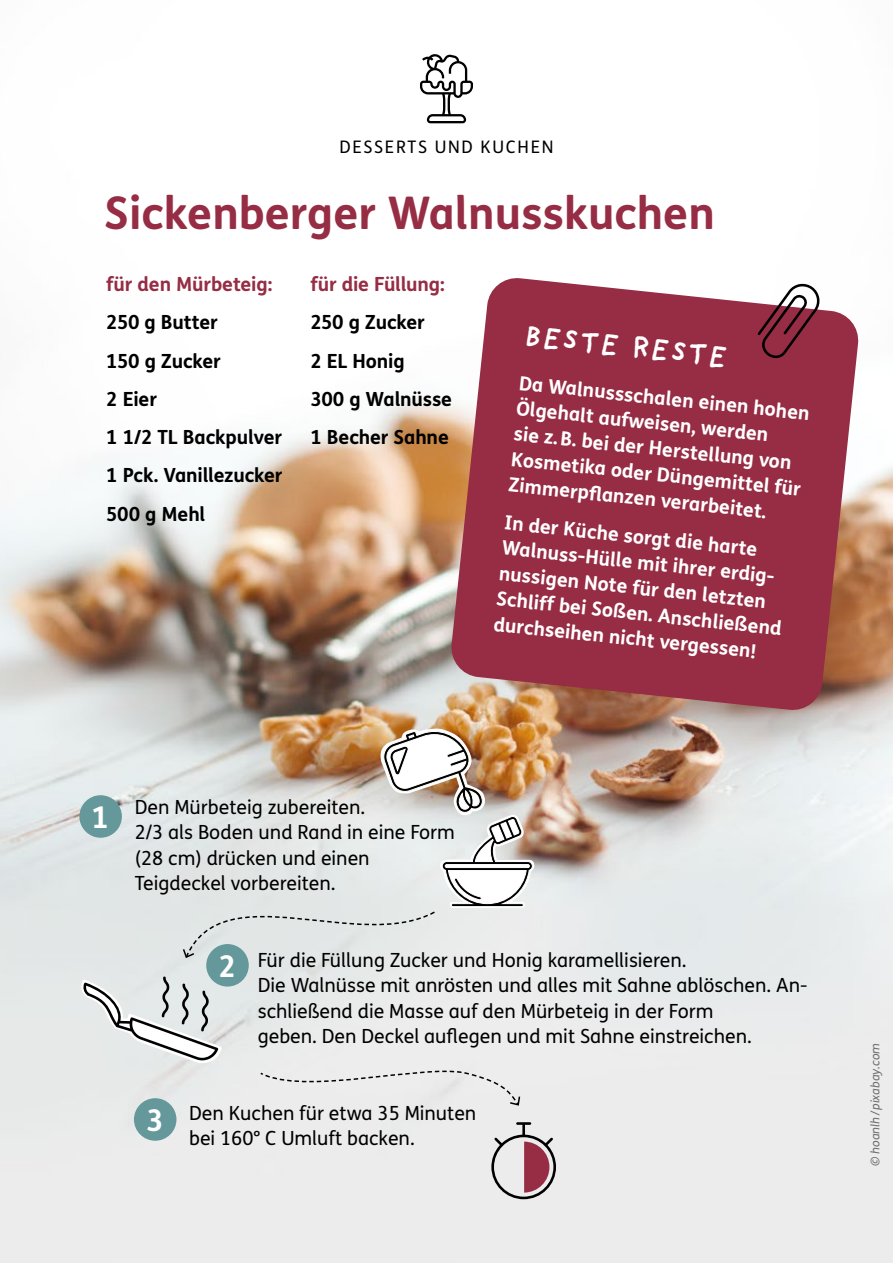
<style>
.page{position:relative;width:893px;height:1263px;background:#fff}
.page>*{position:absolute;margin:0;border:0;box-sizing:border-box;transform-origin:0 0}
.t1{font:700 45px "FS Me";color:#962d44}
.t2{font:700 30px "Providence Sans Pro";color:#fff}
.t3{font:700 30px "FS Me";color:#fff}
.t4{font:19.5px/25.5px "FS Me";color:#000}
.t5{font:700 19.5px/25.5px "FS Me";color:#fff}
.t6{font:700 19.5px/38.2px "FS Me";letter-spacing:-.01em;color:#000}
.t7{font:700 19.5px "FS Me";letter-spacing:-.01em;color:#962d44}
.t8{font:17.25px "FS Me";letter-spacing:.1em;color:#000}
.t9{font:italic 12px "FS Me";color:#6f6f6e}
</style>
<div class="page">
<img style="left:0;top:123px;width:893px;height:1140px">
<div style="left:79px;top:795px;width:43px;height:43px;background:#65989b;border-radius:50%"></div>
<div style="left:206px;top:944px;width:43px;height:42px;background:#65989b;border-radius:50%"></div>
<div style="left:134px;top:1098px;width:42px;height:43px;background:#65989b;border-radius:50%"></div>
<svg style="left:491px;top:1122px;width:65px;height:77px;background:#bda8ad"></svg>
<svg style="left:450px;top:277px;width:410px;height:434px;background:#a04353"></svg>
<div style="left:259px;top:1065px;width:262px;height:42px;background:#ececec"></div>
<svg style="left:420px;top:54px;width:53px;height:69px"></svg>
<svg style="left:758px;top:283px;width:62px;height:75px"></svg>
<svg style="left:182px;top:727px;width:353px;height:232px;background:#d5cfc7"></svg>
<svg style="left:80px;top:976px;width:142px;height:88px"></svg>
<p class="t8" style="left:339px;top:135px;width:216px">DESSERTS UND KUCHEN</p>
<h1 class="t1" style="left:104px;top:179px;width:612px">Sickenberger Walnusskuchen</h1>
<p class="t7" style="left:106px;top:269px;width:168px">für den Mürbeteig:</p>
<p class="t6" style="left:106px;top:302px;width:178px">250 g Butter<br>150 g Zucker<br>2 Eier<br>1 1/2 TL Backpulver<br>1 Pck. Vanillezucker<br>500 g Mehl</p>
<h2 class="t2" style="left:526px;top:317px;width:206px;rotate:6deg">BESTE RESTE</h2>
<p class="t7" style="left:310px;top:269px;width:136px">für die Füllung:</p>
<p class="t6" style="left:310px;top:302px;width:143px">250 g Zucker<br>2 EL Honig<br>300 g Walnüsse<br>1 Becher Sahne</p>
<p class="t5" style="left:521px;top:369px;width:294px;rotate:6deg">Da Walnussschalen einen hohen<br>Ölgehalt aufweisen, werden<br>sie z.B. bei der Herstellung von<br>Kosmetika oder Düngemittel für<br>Zimmerpfl anzen verarbeitet.</p>
<p class="t5" style="left:506px;top:508px;width:288px;rotate:6deg">In der Küche sorgt die harte<br>Walnuss-Hülle mit ihrer erdig&shy;nussigen Note für den letzten<br>Schliff bei Soßen. Anschließend durchseihen nicht vergessen!</p>
<h2 class="t3" style="left:92px;top:794px;width:19px">1</h2>
<p class="t4" style="left:135px;top:794px;width:322px">Den Mürbeteig zubereiten.<br>2/3 als Boden und Rand in eine Form (28 cm) drücken und einen<br>Teigdeckel vorbereiten.</p>
<h2 class="t3" style="left:146px;top:1097px;width:19px">3</h2>
<h2 class="t3" style="left:218px;top:943px;width:19px">2</h2>
<p class="t4" style="left:258px;top:947px;width:551px">Für die Füllung Zucker und Honig karamellisieren.<br>Die Walnüsse mit anrösten und alles mit Sahne ablöschen. An&shy;schließend die Masse auf den Mürbeteig in der Form<br>geben. Den Deckel auflegen und mit Sahne einstreichen.</p>
<p class="t4" style="left:189px;top:1100px;width:289px">Den Kuchen für etwa 35 Minuten bei 160° C Umluft backen.</p>
<p class="t9" style="left:867px;top:1166px;width:125px;rotate:-90deg">© hoanlh/pixabay.com</p>
</div>
